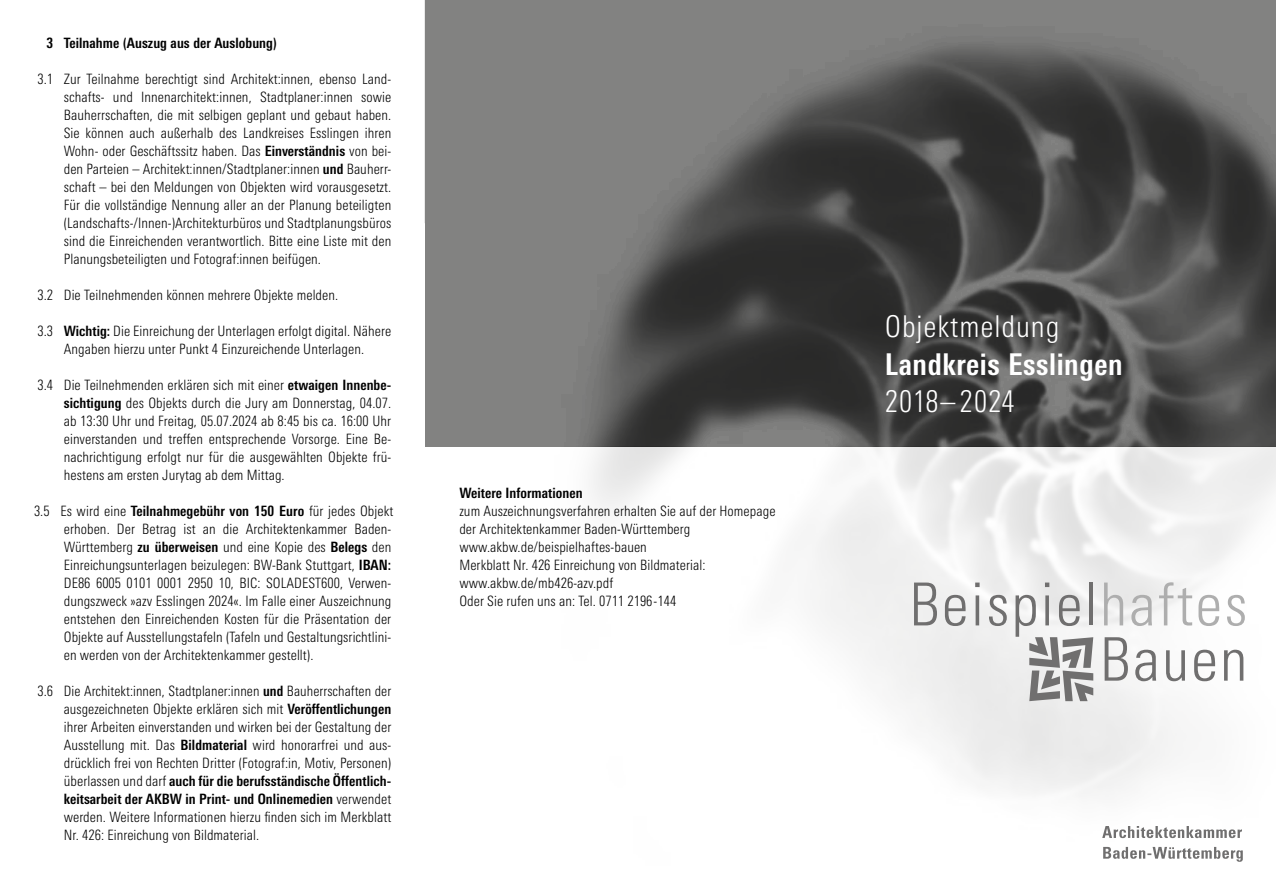
<style>
.page{position:relative;width:1276px;height:893px;background:#fff}
.page>*{position:absolute;margin:0;border:0;box-sizing:border-box;transform-origin:0 0}
.t1{font:300 condensed 30px "Univers Next Pro";letter-spacing:.03em;color:#fff}
.t2{font:700 condensed 30px "Univers Next Pro";letter-spacing:.02em;color:#fff}
.t3{font:300 condensed 14.25px/18px "Univers Next Pro";letter-spacing:.005em;color:#000;text-align:justify}
.t4{font:700 condensed 14.25px "Univers Next Pro";letter-spacing:.005em;color:#000}
.s1{font-weight:700}
</style>
<div class="page">
<div style="left:425px;top:0;width:851px;height:446px;background:#828281"></div>
<img style="left:582px;top:41px;width:694px;height:405px">
<img style="left:539px;top:446px;width:737px;height:415px">
<svg style="left:1102px;top:826px;width:140px;height:12px"></svg>
<svg style="left:1103px;top:847px;width:139px;height:15px"></svg>
<svg style="left:914px;top:583px;width:23px;height:42px"></svg>
<svg style="left:945px;top:595px;width:20px;height:31px"></svg>
<svg style="left:975px;top:583px;width:4px;height:4px"></svg>
<svg style="left:975px;top:595px;width:4px;height:30px"></svg>
<svg style="left:989px;top:595px;width:17px;height:31px"></svg>
<svg style="left:1045px;top:583px;width:4px;height:4px"></svg>
<svg style="left:1015px;top:595px;width:78px;height:106px"></svg>
<hr style="left:1089px;top:583px;width:4px;height:42px;background:#706f6f">
<svg style="left:1104px;top:583px;width:19px;height:42px"></svg>
<svg style="left:1131px;top:595px;width:21px;height:31px"></svg>
<svg style="left:1159px;top:582px;width:33px;height:43px"></svg>
<svg style="left:1198px;top:595px;width:21px;height:31px"></svg>
<svg style="left:1227px;top:595px;width:17px;height:31px"></svg>
<svg style="left:1104px;top:637px;width:24px;height:44px"></svg>
<svg style="left:1135px;top:650px;width:21px;height:31px"></svg>
<svg style="left:1166px;top:650px;width:19px;height:31px"></svg>
<svg style="left:1194px;top:650px;width:21px;height:31px"></svg>
<svg style="left:1224px;top:650px;width:19px;height:31px"></svg>
<p class="t4" style="left:46px;top:34px;width:232px">3 Teilnahme (Auszug aus der Auslobung)</p>
<p class="t3" style="left:64px;top:70px;width:329px;text-indent:-26px">3.1 Zur Teilnahme berechtigt sind Architekt:innen, ebenso Land&shy;schafts- und Innenarchitekt:innen, Stadtplaner:innen sowie Bauherrschaften, die mit selbigen geplant und gebaut haben.<br>Sie können auch außerhalb des Landkreises Esslingen ihren Wohn- oder Geschäftssitz haben. Das <span class="s1">Einverständnis</span> von bei&shy;den Parteien – Architekt:innen/Stadtplaner:innen <span class="s1">und</span> Bauherr&shy;schaft – bei den Meldungen von Objekten wird vorausgesetzt.<br>Für die vollständige Nennung aller an der Planung beteiligten (Landschafts-/Innen-)Architekturbüros und Stadtplanungsbüros sind die Einreichenden verantwortlich. Bitte eine Liste mit den Planungsbeteiligten und Fotograf:innen beifügen.</p>
<p class="t3" style="left:37px;top:286px;width:302px">3.2 Die Teilnehmenden können mehrere Objekte melden.</p>
<p class="t3" style="left:37px;top:322px;width:355px;text-align:center">3.3 <span class="s1">Wichtig:</span> Die Einreichung der Unterlagen erfolgt digital. Nähere<br>Angaben hierzu unter Punkt 4 Einzureichende Unterlagen.</p>
<p class="t3" style="left:64px;top:376px;width:329px;text-indent:-26px">3.4 Die Teilnehmenden erklären sich mit einer <span class="s1">etwaigen Innenbe&shy;sichtigung</span> des Objekts durch die Jury am Donnerstag, 04.07. ab 13:30 Uhr und Freitag, 05.07.2024 ab 8:45 bis ca. 16:00 Uhr einverstanden und treffen entsprechende Vorsorge. Eine Be&shy;nachrichtigung erfolgt nur für die ausgewählten Objekte frü&shy;hestens am ersten Jurytag ab dem Mittag.</p>
<p class="t3" style="left:64px;top:502px;width:331px;text-align:left;text-indent:-30px">3.5 Es wird eine <span class="s1">Teilnahmegebühr von 150 Euro</span> für jedes Objekt erhoben. Der Betrag ist an die Architektenkammer Baden-Württemberg <span class="s1">zu überweisen</span> und eine Kopie des <span class="s1">Belegs</span> den Einreichungsunterlagen beizulegen: BW-Bank Stuttgart, <span class="s1">IBAN:<br></span>DE86 6005 0101 0001 2950 10, BIC: SOLADEST600, Verwen&shy;dungszweck »azv Esslingen 2024«. Im Falle einer Auszeichnung entstehen den Einreichenden Kosten für die Präsentation der Objekte auf Ausstellungstafeln (Tafeln und Gestaltungsrichtlini&shy;en werden von der Architektenkammer gestellt).</p>
<p class="t3" style="left:64px;top:682px;width:329px;text-indent:-26px">3.6 Die Architekt:innen, Stadtplaner:innen <span class="s1">und</span> Bauherrschaften der ausgezeichneten Objekte erklären sich mit <span class="s1">Veröffentlichungen </span>ihrer Arbeiten einverstanden und wirken bei der Gestaltung der Ausstellung mit. Das <span class="s1">Bildmaterial</span> wird honorarfrei und aus&shy;drücklich frei von Rechten Dritter (Fotograf:in, Motiv, Personen) überlassen und darf <span class="s1">auch für die berufsständische Öffentlich&shy;keitsarbeit der AKBW in Print- und Onlinemedien</span> verwendet werden. Weitere Informationen hierzu finden sich im Merkblatt Nr. 426: Einreichung von Bildmaterial.</p>
<p class="t4" style="left:459px;top:484px;width:125px">Weitere Informationen</p>
<p class="t3" style="left:459px;top:502px;width:318px;text-align:left">zum Auszeichnungsverfahren erhalten Sie auf der Homepage der Architektenkammer Baden-Württemberg www.akbw.de/beispielhaftes-bauen<br>Merkblatt Nr. 426 Einreichung von Bildmaterial: www.akbw.de/mb426-azv.pdf<br>Oder Sie rufen uns an: Tel. 0711 2196-144</p>
<h1 class="t1" style="left:884px;top:310px;width:176px">Objektmeldung</h1>
<h1 class="t2" style="left:884px;top:346px;width:239px">Landkreis Esslingen</h1>
<h1 class="t1" style="left:884px;top:385px;width:131px">2018–2024</h1>
</div>
